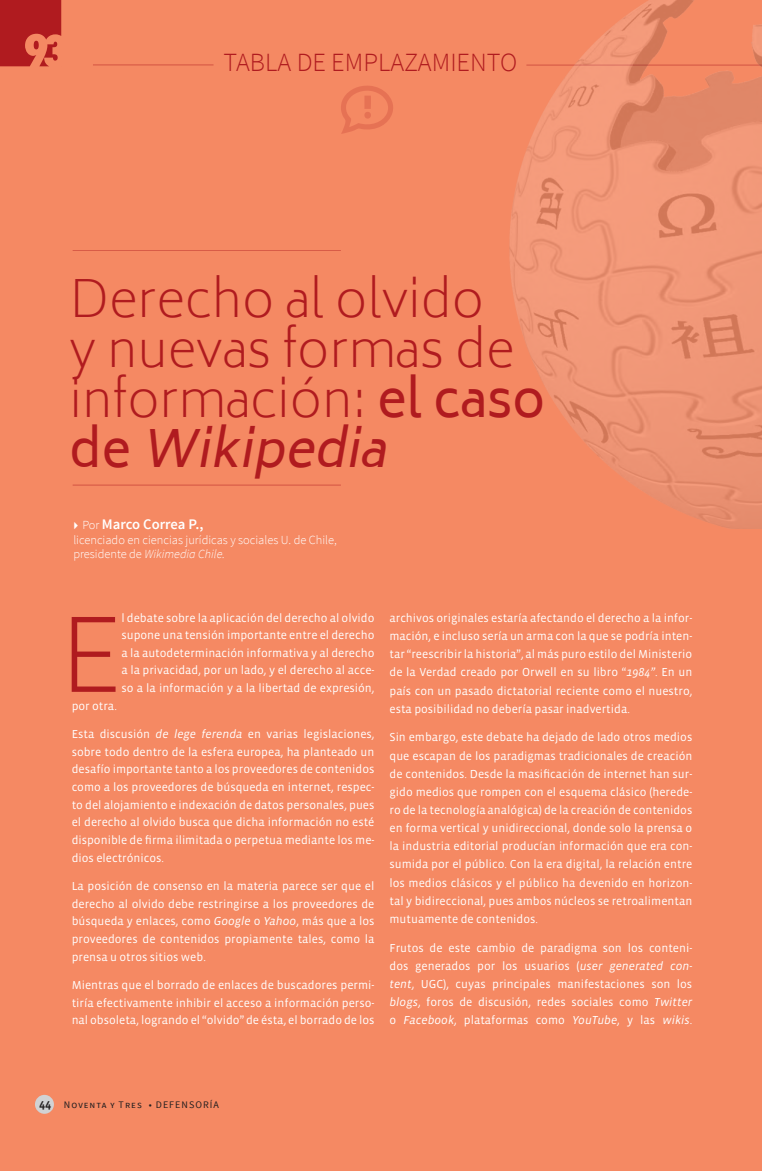
<style>
.page{position:relative;width:762px;height:1171px;background:#fff}
.page>*{position:absolute;margin:0;border:0;box-sizing:border-box;transform-origin:0 0}
.t1{font:200 98.75px "Biryani";color:#b01b1f}
.t2{font:200 49.62px/50px "Biryani";color:#b01b1f}
.t3{font:300 26.25px "Source Sans Pro";color:#b01b1f}
.t4{font:600 14.62px "Source Sans Pro";color:#fff}
.t5{font:300 12.38px/14.9px "Source Sans Pro";color:#fff}
.t6{font:11.88px/18.1px "Vista Sans";color:#fff;text-align:justify}
.t7{font:10px "Source Sans Pro";letter-spacing:.1em;color:#231f20}
.s1{font-weight:400}
.s2{font-weight:400;font-style:italic}
.s3{font-family:"Idealist Sans";font-weight:300;font-size:13.75px}
.s4{font-weight:300;font-size:12.38px}
.s5{font-style:italic}
.s6{font-family:"Vista Sans Med";font-size:12.5px}
</style>
<div class="page">
<div style="left:0;top:0;width:761px;height:1171px;background:#f58963"></div>
<svg style="left:341px;top:86px;width:52px;height:48px"></svg>
<hr style="left:73px;top:485px;width:268px;height:1px;background:#b01b1f">
<hr style="left:73px;top:250px;width:268px;height:1px;background:#b01b1f">
<div style="left:35px;top:1095px;width:19px;height:19px;background:#d1d2d4;border-radius:50%"></div>
<hr style="left:93px;top:65px;width:120px;height:1px;background:#b01b1f">
<img style="left:509px;top:0;width:252px;height:528px">
<svg style="left:0;top:0;width:61px;height:66px"></svg>
<h3 class="t3" style="left:223px;top:47px;width:295px">TABLA DE EMPLAZAMIENTO</h3>
<h2 class="t2" style="left:70px;top:275px;width:477px">Derecho al olvido<br>y nuevas formas de información: <span class="s1">el caso d e</span> <span class="s2">Wikipedia</span></h2>
<p class="t4" style="left:73px;top:515px;width:131px"><span class="s3">►</span> <span class="s4">Por</span> Marco Correa P.,</p>
<p class="t5" style="left:73px;top:532px;width:265px">licenciado en ciencias jurídicas y sociales U. de Chile, presidente de <span class="s5">Wikimedia Chile.</span></p>
<h1 class="t1" style="left:60px;top:600px;width:45px">E</h1>
<p class="t6" style="left:121px;top:609px;width:254px;line-height:17.5px">l debate sobre la aplicación del derecho al olvido supone una tensión importante entre el derecho a la autodeterminación informativa y al derecho a la privacidad, por un lado, y el derecho al acce&shy;so a la información y a la libertad de expresión,</p>
<p class="t6" style="left:72px;top:697px;width:47px">por otra.</p>
<p class="t6" style="left:72px;top:725px;width:304px;line-height:17.6px">Esta discusión <span class="s5">de lege ferenda</span> en varias legislaciones, sobre todo dentro de la esfera europea, ha planteado un desafío importante tanto a los proveedores de contenidos como a los proveedores de búsqueda en internet, respec&shy;to del alojamiento e indexación de datos personales, pues el derecho al olvido busca que dicha información no esté disponible de firma ilimitada o perpetua mediante los me&shy;dios electrónicos.</p>
<p class="t6" style="left:72px;top:877px;width:304px;line-height:17.6px">La posición de consenso en la materia parece ser que el derecho al olvido debe restringirse a los proveedores de búsqueda y enlaces, como <span class="s5">Google</span> o <span class="s5">Yahoo</span>, más que a los proveedores de contenidos propiamente tales, como la prensa u otros sitios web.</p>
<p class="t6" style="left:72px;top:976px;width:304px;line-height:17.6px">Mientras que el borrado de enlaces de buscadores permi&shy;tiría efectivamente inhibir el acceso a información perso&shy;nal obsoleta, logrando el “olvido” de ésta, el borrado de los</p>
<p class="t6" style="left:389px;top:609px;width:304px">archivos originales estaría afectando el derecho a la infor&shy;mación, e incluso sería un arma con la que se podría inten&shy;tar “reescribir la historia”, al más puro estilo del Ministerio de la Verdad creado por Orwell en su libro “<span class="s5">1984”</span>. En un país con un pasado dictatorial reciente como el nuestro, esta posibilidad no debería pasar inadvertida.</p>
<p class="t6" style="left:389px;top:729px;width:304px">Sin embargo, este debate ha dejado de lado otros medios que escapan de los paradigmas tradicionales de creación de contenidos. Desde la masificación de internet han sur&shy;gido medios que rompen con el esquema clásico (herede&shy;ro de la tecnología analógica) de la creación de contenidos en forma vertical y unidireccional, donde solo la prensa o la industria editorial producían información que era con&shy;sumida por el público. Con la era digital, la relación entre los medios clásicos y el público ha devenido en horizon&shy;tal y bidireccional, pues ambos núcleos se retroalimentan mutuamente de contenidos.</p>
<p class="t6" style="left:389px;top:939px;width:304px">Frutos de este cambio de paradigma son los conteni&shy;dos generados por los usuarios (<span class="s5">user generated con&shy;tent</span>, UGC), cuyas principales manifestaciones son los <span class="s5">blogs</span>, foros de discusión, redes sociales como <span class="s5">Twitter </span>o <span class="s5">Facebook</span>, plataformas como <span class="s5">YouTube</span>, y las <span class="s5">wikis</span>.</p>
<p class="t7" style="left:39px;top:1098px;width:181px"><span class="s6">44</span> Noventa y Tres • DEFENSORÍA</p>
</div>
